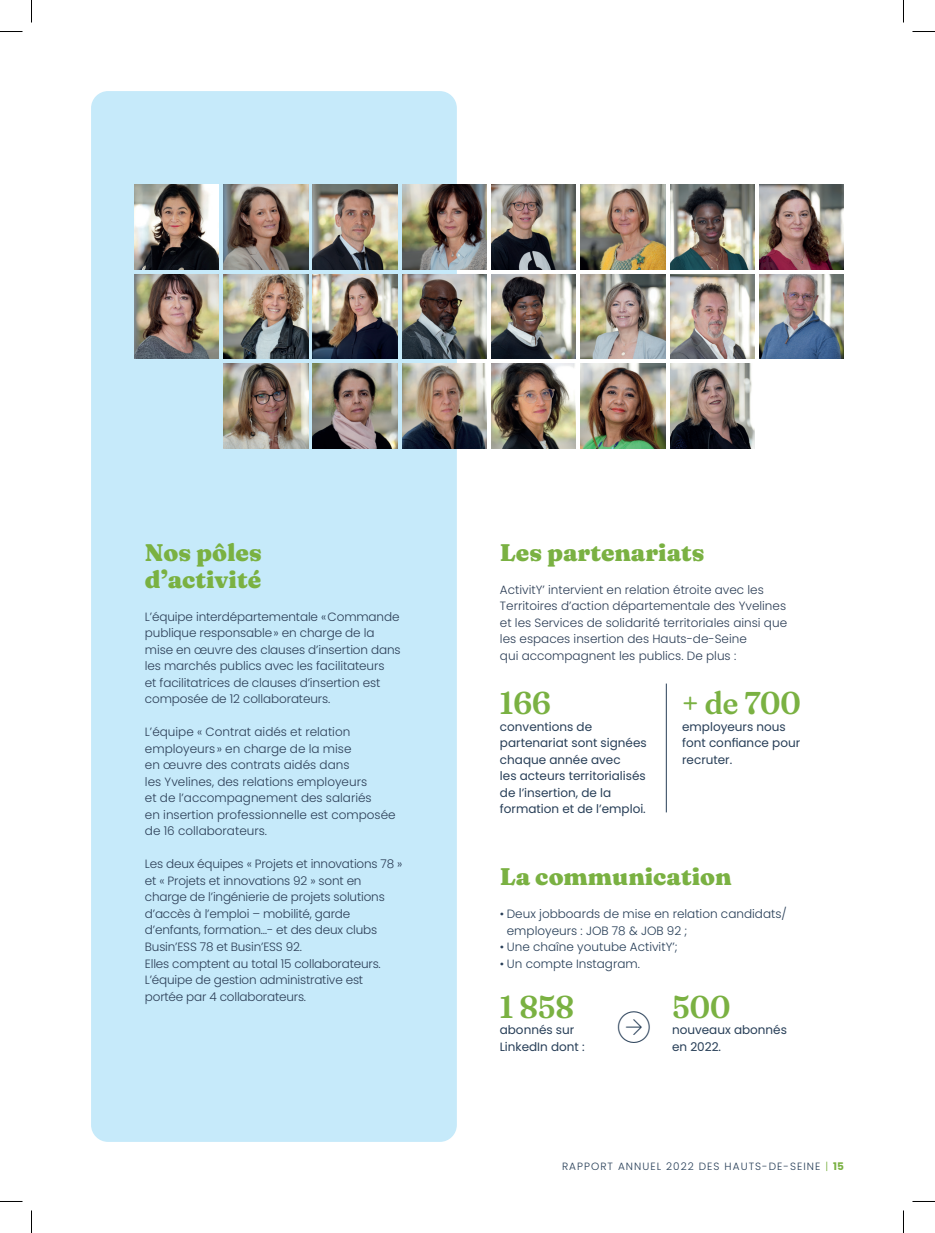
<style>
.page{position:relative;width:935px;height:1233px;background:#fff}
.page>*{position:absolute;margin:0;border:0;box-sizing:border-box;transform-origin:0 0}
.t1{font:100 31.65px "Font Awesome 6 Pro";color:#273e57}
.t2{font:600 31.5px "Fraunces 72 pt Soft";color:#7ab142}
.t3{font:900 24px/27px "Fraunces 9 pt";color:#7ab142}
.t4{font:300 12px/16.5px "Poppins";letter-spacing:-.01em;color:#2c3e56}
.t5{font:12px/16.5px "Poppins";color:#273e57}
.t6{font:300 12px/16.5px "Poppins";color:#273e57}
.t7{font:300 10.5px "Poppins";letter-spacing:.1em;color:#273e57}
.s1{color:#7ab142}
.s2{font-weight:700;color:#7ab142}
</style>
<div class="page">
<div style="left:91px;top:91px;width:366px;height:1050px;background:#c6eafa;border-radius:17px"></div>
<img style="left:134px;top:185px;width:85px;height:84px">
<img style="left:224px;top:185px;width:84px;height:84px">
<img style="left:313px;top:185px;width:84px;height:84px">
<img style="left:402px;top:185px;width:84px;height:84px">
<img style="left:491px;top:185px;width:85px;height:84px">
<img style="left:581px;top:185px;width:84px;height:84px">
<img style="left:670px;top:185px;width:84px;height:84px">
<img style="left:670px;top:274px;width:84px;height:84px">
<img style="left:134px;top:274px;width:85px;height:84px">
<img style="left:224px;top:364px;width:84px;height:84px">
<img style="left:224px;top:274px;width:84px;height:84px">
<img style="left:313px;top:274px;width:84px;height:84px">
<img style="left:402px;top:274px;width:84px;height:84px">
<img style="left:491px;top:274px;width:85px;height:84px">
<img style="left:581px;top:274px;width:84px;height:84px">
<img style="left:759px;top:274px;width:85px;height:84px">
<img style="left:313px;top:364px;width:84px;height:84px">
<img style="left:402px;top:364px;width:84px;height:84px">
<img style="left:670px;top:364px;width:84px;height:84px">
<img style="left:759px;top:185px;width:85px;height:84px">
<img style="left:491px;top:364px;width:85px;height:84px">
<img style="left:581px;top:364px;width:84px;height:84px">
<hr style="left:666px;top:683px;width:1px;height:129px;background:#273e57">
<svg style="left:0;top:31px;width:22px;height:1px"></svg>
<svg style="left:912px;top:31px;width:23px;height:1px"></svg>
<svg style="left:0;top:1201px;width:22px;height:1px"></svg>
<svg style="left:912px;top:1201px;width:23px;height:1px"></svg>
<svg style="left:31px;top:0;width:1px;height:23px"></svg>
<svg style="left:31px;top:1210px;width:1px;height:22px"></svg>
<svg style="left:903px;top:0;width:1px;height:23px"></svg>
<svg style="left:903px;top:1210px;width:1px;height:22px"></svg>
<h3 class="t3" style="left:145px;top:537px;width:118px">Nos pôles d’activité</h3>
<p class="t4" style="left:145px;top:608px;width:257px">L’équipe interdépartementale «Commande publique responsable» en charge de la mise en œuvre des clauses d’insertion dans les marchés publics avec les facilitateurs<br>et facilitatrices de clauses d’insertion est composée de 12 collaborateurs.</p>
<p class="t4" style="left:145px;top:724px;width:252px">L’équipe « Contrat aidés et relation employeurs» en charge de la mise<br>en œuvre des contrats aidés dans<br>les Yvelines, des relations employeurs<br>et de l’accompagnement des salariés<br>en insertion professionnelle est composée de 16 collaborateurs.</p>
<p class="t4" style="left:145px;top:856px;width:259px">Les deux équipes « Projets et innovations 78 » et « Projets et innovations 92 » sont en charge de l’ingénierie de projets solutions d’accès à l’emploi – mobilité, garde d’enfants, formation…- et des deux clubs Busin’ESS 78 et Busin’ESS 92.<br>Elles comptent au total 15 collaborateurs.<br>L’équipe de gestion administrative est portée par 4 collaborateurs.</p>
<h3 class="t3" style="left:500px;top:537px;width:206px">Les partenariats</h3>
<p class="t4" style="left:500px;top:581px;width:289px">ActivitY’ intervient en relation étroite avec les Territoires d’action départementale des Yvelines et les Services de solidarité territoriales ainsi que les espaces insertion des Hauts-de-Seine<br>qui accompagnent les publics. De plus :</p>
<h2 class="t2" style="left:500px;top:678px;width:53px">166</h2>
<p class="t5" style="left:500px;top:718px;width:148px">conventions de partenariat sont signées chaque année avec<br>les acteurs territorialisés de l’insertion, de la formation et de l’emploi.</p>
<h2 class="t2" style="left:682px;top:678px;width:120px">+ de 700</h2>
<p class="t5" style="left:682px;top:718px;width:120px">employeurs nous font confiance pour recruter.</p>
<h3 class="t3" style="left:500px;top:861px;width:233px">La communication</h3>
<p class="t6" style="left:507px;top:905px;width:281px;text-indent:-7px">• Deux jobboards de mise en relation candidats/ employeurs : JOB 78 &amp; JOB 92 ;</p>
<p class="t6" style="left:500px;top:938px;width:179px">• Une chaîne youtube ActivitY’;</p>
<p class="t6" style="left:500px;top:955px;width:141px">• Un compte Instagram.</p>
<h2 class="t2" style="left:500px;top:982px;width:76px">1 858</h2>
<p class="t5" style="left:500px;top:1021px;width:86px">abonnés sur<br>LinkedIn dont :</p>
<h1 class="t1" style="left:618px;top:1010px;width:33px">●□▼</h1>
<h2 class="t2" style="left:672px;top:982px;width:60px">500</h2>
<p class="t5" style="left:672px;top:1021px;width:116px">nouveaux abonnés</p>
<p class="t5" style="left:672px;top:1038px;width:51px">en 2022.</p>
<p class="t7" style="left:562px;top:1160px;width:283px">RAPPORT ANNUEL 2022 DES HAUTS-DE-SEINE <span class="s1">|</span> <span class="s2">15</span></p>
</div>
